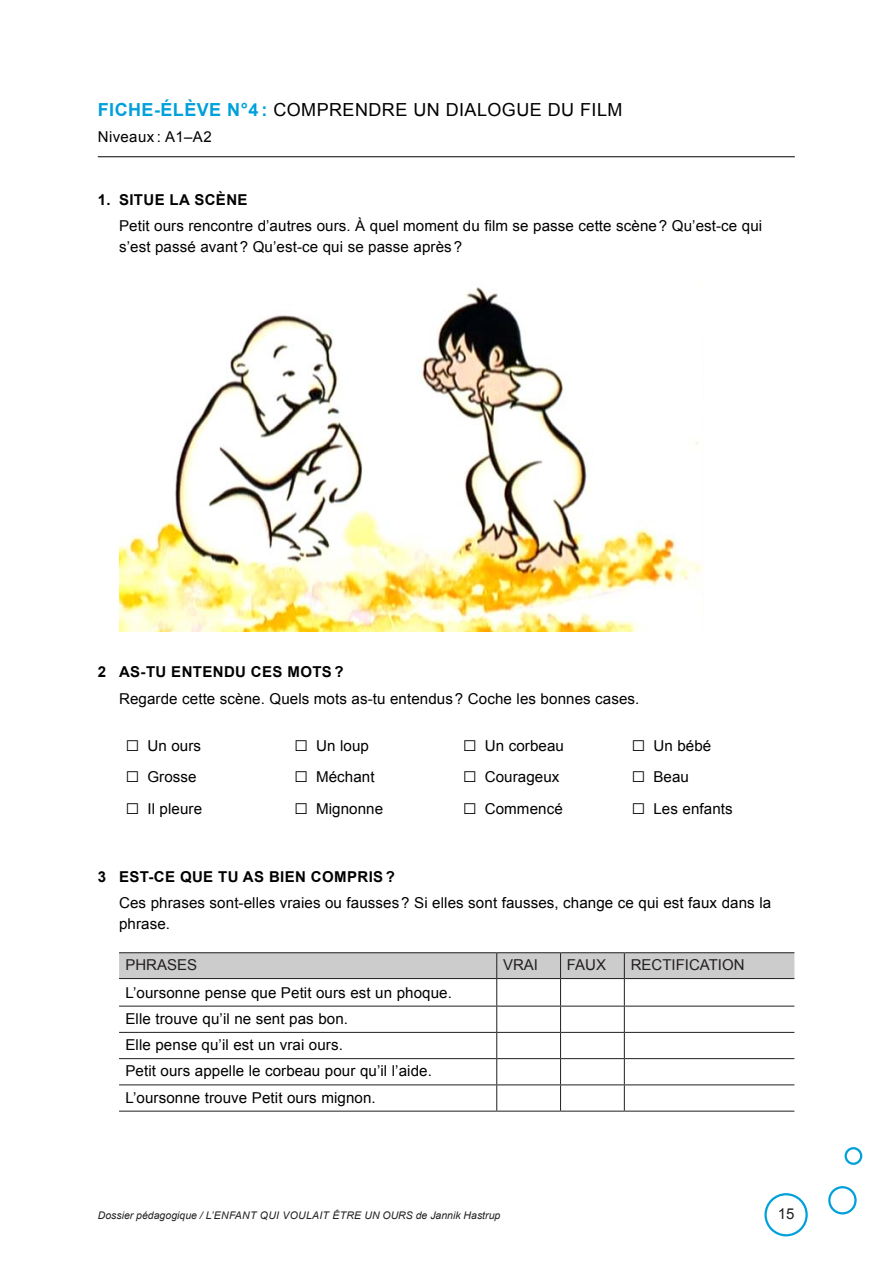
<style>
.page{position:relative;width:893px;height:1263px;background:#fff}
.page>*{position:absolute;margin:0;border:0;box-sizing:border-box;transform-origin:0 0}
.t1{font:18px "Arial";letter-spacing:.025em;color:#000}
.t2{font:700 18px "Arial";letter-spacing:.025em;color:#00a0da}
.t3{font:15px/26.2px "Arial";letter-spacing:.005em;color:#000}
.t4{font:700 15px "Arial";letter-spacing:.025em;color:#000}
.t5{font:15px "Arial";color:#231f20}
.t6{font:15px "Arial";letter-spacing:.025em;color:#000}
.t7{font:italic 10.5px "Arial";color:#231f20}
.s1{font-weight:700;color:#00a0da}
.s2{font-size:23.25px}
</style>
<div class="page">
<div style="left:764px;top:1193px;width:44px;height:43px;border:2px solid #00a0da;border-radius:50%"></div>
<div style="left:828px;top:1186px;width:29px;height:28px;border:2px solid #00a0da;border-radius:50%"></div>
<svg style="left:846px;top:1148px;width:15px;height:16px"></svg>
<div style="left:844px;top:1147px;width:18px;height:18px;border:2px solid #00a0da;border-radius:50%"></div>
<hr style="left:98px;top:156px;width:697px;height:1px;background:#000">
<hr style="left:119px;top:952px;width:378px;height:1px;background:#231f20">
<hr style="left:497px;top:952px;width:64px;height:1px;background:#231f20">
<hr style="left:561px;top:952px;width:63px;height:1px;background:#231f20">
<hr style="left:624px;top:952px;width:170px;height:1px;background:#231f20">
<svg style="left:119px;top:953px;width:675px;height:158px"></svg>
<hr style="left:119px;top:1111px;width:378px;height:1px;background:#231f20">
<hr style="left:497px;top:1111px;width:64px;height:1px;background:#231f20">
<hr style="left:561px;top:1111px;width:63px;height:1px;background:#231f20">
<hr style="left:624px;top:1111px;width:170px;height:1px;background:#231f20">
<img style="left:119px;top:287px;width:584px;height:344px">
<p class="t2" style="left:98px;top:97px;width:100px">FICHE-ÉLÈVE</p>
<p class="t1" style="left:227px;top:97px;width:397px"><span class="s1">N°4 :</span> COMPRENDRE UN DIALOGUE DU FILM</p>
<p class="t6" style="left:98px;top:127px;width:115px">Niveaux : A1–A2</p>
<p class="t4" style="left:98px;top:190px;width:151px">1. SITUE LA SCÈNE</p>
<p class="t3" style="left:119px;top:215px;width:645px;line-height:21px">Petit ours rencontre d’autres ours. À quel moment du film se passe cette scène? Qu’est-ce qui s’est passé avant? Qu’est-ce qui se passe après?</p>
<p class="t4" style="left:98px;top:662px;width:247px">2 AS-TU ENTENDU CES MOTS ?</p>
<p class="t3" style="left:119px;top:685px;width:522px">Regarde cette scène. Quels mots as-tu entendus? Coche les bonnes cases.</p>
<p class="t3" style="left:125px;top:733px;width:77px"><span class="s2">□</span> Un ours</p>
<p class="t3" style="left:294px;top:733px;width:76px"><span class="s2">□</span> Un loup</p>
<p class="t3" style="left:463px;top:733px;width:103px"><span class="s2">□</span> Un corbeau</p>
<p class="t3" style="left:631px;top:733px;width:81px"><span class="s2">□</span> Un bébé</p>
<p class="t3" style="left:125px;top:764px;width:73px"><span class="s2">□</span> Grosse</p>
<p class="t3" style="left:294px;top:764px;width:82px"><span class="s2">□</span> Méchant</p>
<p class="t3" style="left:463px;top:764px;width:98px"><span class="s2">□</span> Courageux</p>
<p class="t3" style="left:631px;top:764px;width:59px"><span class="s2">□</span> Beau</p>
<p class="t3" style="left:125px;top:796px;width:78px"><span class="s2">□</span> Il pleure</p>
<p class="t3" style="left:294px;top:796px;width:91px"><span class="s2">□</span> Mignonne</p>
<p class="t3" style="left:463px;top:796px;width:102px"><span class="s2">□</span> Commencé</p>
<p class="t3" style="left:631px;top:796px;width:103px"><span class="s2">□</span> Les enfants</p>
<p class="t4" style="left:98px;top:867px;width:299px">3 EST-CE QUE TU AS BIEN COMPRIS ?</p>
<p class="t3" style="left:119px;top:893px;width:654px;line-height:21px">Ces phrases sont-elles vraies ou fausses? Si elles sont fausses, change ce qui est faux dans la phrase.</p>
<p class="t5" style="left:125px;top:955px;width:73px">PHRASES</p>
<p class="t5" style="left:503px;top:955px;width:37px">VRAI</p>
<p class="t5" style="left:567px;top:955px;width:41px">FAUX</p>
<p class="t5" style="left:631px;top:955px;width:115px">RECTIFICATION</p>
<p class="t3" style="left:125px;top:979px;width:328px">L’oursonne pense que Petit ours est un phoque.<br>Elle trouve qu’il ne sent pas bon.<br>Elle pense qu’il est un vrai ours.<br>Petit ours appelle le corbeau pour qu’il l’aide.<br>L’oursonne trouve Petit ours mignon.</p>
<p class="t7" style="left:98px;top:1208px;width:404px">Dossier pédagogique / l’ENFANT QUI VOULAIT ÊTRE UN OURS de Jannik Hastrup</p>
<p class="t5" style="left:778px;top:1203px;width:18px">15</p>
</div>
